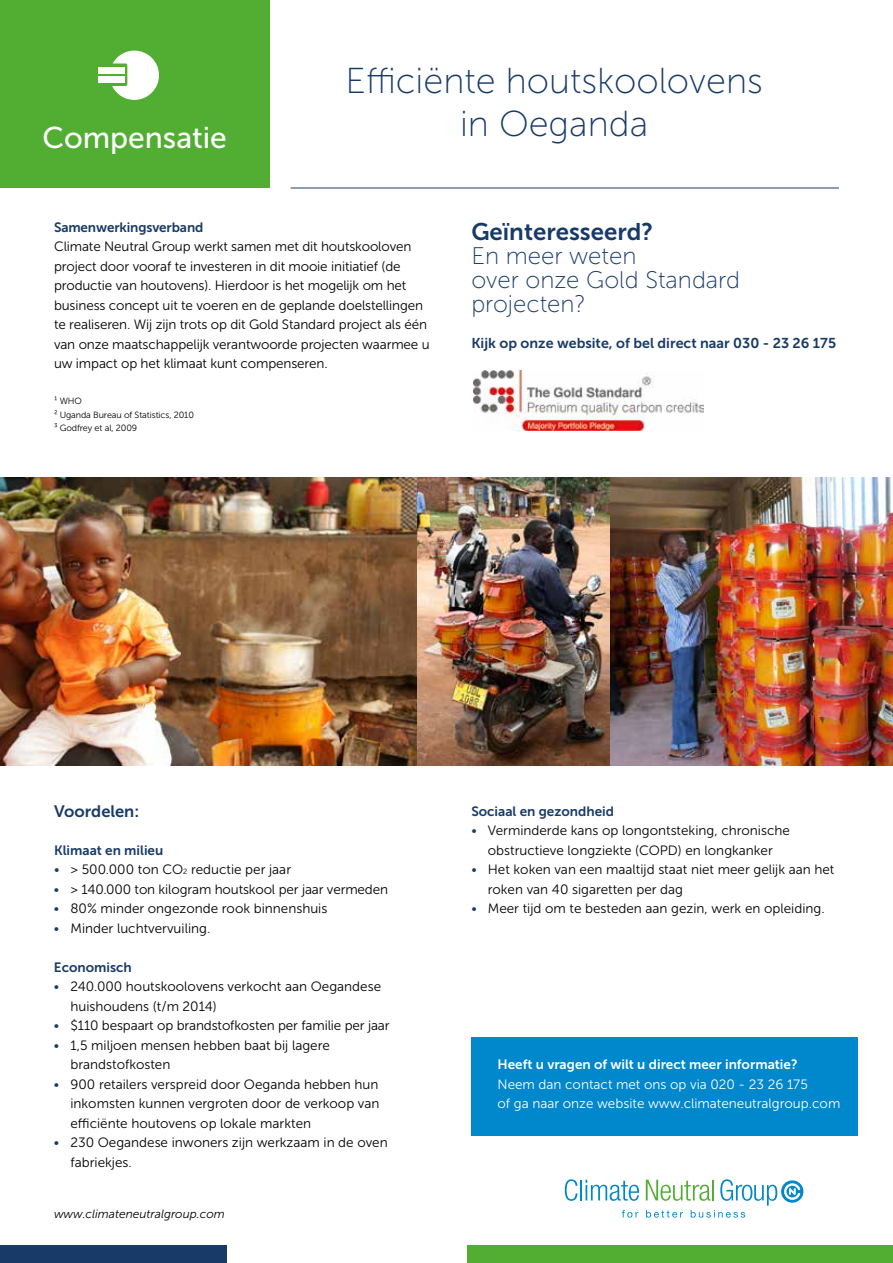
<style>
.page{position:relative;width:893px;height:1263px;background:#fff}
.page>*{position:absolute;margin:0;border:0;box-sizing:border-box;transform-origin:0 0}
.t1{font:36px/43.2px "Museo Sans 100";color:#183a68;text-align:center}
.t2{font:30px "Museo Sans 500";color:#fff}
.t3{font:24px/24px "Museo Sans 100";color:#183a68}
.t4{font:24px "Museo Sans 700";color:#183a68}
.t5{font:16.5px "Museo Sans 700";color:#183a68}
.t6{font:14.25px "Museo Sans 700";color:#183a68}
.t7{font:13.5px/19.5px "Museo Sans 300";letter-spacing:-.005em;color:#000}
.t8{font:13.5px/19.5px "Museo Sans 300";color:#fff}
.t9{font:13.5px "Museo Sans 700";color:#183a68}
.t10{font:13.5px "Museo Sans 700";color:#fff}
.t11{font:italic 12px "Museo Sans 300";color:#000}
.t12{font:9px/13.5px "Museo Sans 300";letter-spacing:-.01em;color:#000}
.s1{color:#183a68}
.s2{font-size:7.5px}
</style>
<div class="page">
<img style="left:0;top:477px;width:893px;height:289px">
<div style="left:471px;top:1037px;width:387px;height:99px;background:#0087cc"></div>
<hr style="left:291px;top:188px;width:548px;height:1px;background:#183a68">
<div style="left:0;top:0;width:269px;height:188px;background:#52ae32"></div>
<svg style="left:112px;top:51px;width:47px;height:49px"></svg>
<div style="left:98px;top:67px;width:26px;height:7px;background:#fff"></div>
<div style="left:98px;top:76px;width:26px;height:7px;background:#fff"></div>
<div style="left:0;top:1246px;width:227px;height:17px;background:#183a68"></div>
<div style="left:468px;top:1246px;width:425px;height:17px;background:#52ae32"></div>
<svg style="left:622px;top:1210px;width:16px;height:7px"></svg>
<svg style="left:565px;top:1179px;width:13px;height:22px"></svg>
<hr style="left:580px;top:1180px;width:2px;height:20px;background:#0087cc">
<svg style="left:586px;top:1180px;width:53px;height:21px"></svg>
<svg style="left:646px;top:1179px;width:157px;height:38px"></svg>
<img style="left:473px;top:371px;width:231px;height:59px">
<h2 class="t2" style="left:42px;top:121px;width:186px">Compensatie</h2>
<h1 class="t1" style="left:345px;top:59px;width:419px">Efficiënte houtskoolovens in Oeganda</h1>
<p class="t9" style="left:54px;top:220px;width:151px">Samenwerkingsverband</p>
<p class="t7" style="left:54px;top:237px;width:377px">Climate Neutral Group werkt samen met dit houtskooloven project door vooraf te investeren in dit mooie initiatief (de productie van houtovens). Hierdoor is het mogelijk om het business concept uit te voeren en de geplande doelstellingen te realiseren. Wij zijn trots op dit Gold Standard project als één van onze maatschappelijk verantwoorde projecten waarmee u uw impact op het klimaat kunt compenseren.</p>
<p class="t12" style="left:54px;top:395px;width:142px">¹ WHO<br>² Uganda Bureau of Statistics, 2010<br>³ Godfrey et al, 2009</p>
<h3 class="t4" style="left:471px;top:218px;width:183px">Geïnteresseerd?</h3>
<h3 class="t3" style="left:471px;top:244px;width:270px">En meer weten<br>over onze Gold Standard projecten?</h3>
<p class="t6" style="left:471px;top:335px;width:366px">Kijk op onze website, of bel direct naar 030 - 23 26 175</p>
<p class="t5" style="left:54px;top:802px;width:87px">Voordelen:</p>
<p class="t9" style="left:54px;top:842px;width:111px">Klimaat en milieu</p>
<p class="t7" style="left:54px;top:860px;width:239px"><span class="s1">•</span> &gt; 500.000 ton CO<span class="s2">2</span> reductie per jaar</p>
<p class="t7" style="left:54px;top:879px;width:336px"><span class="s1">•</span> &gt; 140.000 ton kilogram houtskool per jaar vermeden</p>
<p class="t7" style="left:54px;top:899px;width:275px"><span class="s1">•</span> 80% minder ongezonde rook binnenshuis</p>
<p class="t7" style="left:54px;top:918px;width:158px"><span class="s1">•</span> Minder luchtvervuiling.</p>
<p class="t9" style="left:54px;top:959px;width:79px">Economisch</p>
<p class="t7" style="left:70px;top:977px;width:312px;text-indent:-16px"><span class="s1">•</span> 240.000 houtskoolovens verkocht aan Oegandese huishoudens (t/m 2014)</p>
<p class="t7" style="left:54px;top:1016px;width:337px"><span class="s1">•</span> $110 bespaart op brandstofkosten per familie per jaar</p>
<p class="t7" style="left:70px;top:1035px;width:261px;text-indent:-16px"><span class="s1">•</span> 1,5 miljoen mensen hebben baat bij lagere brandstofkosten</p>
<p class="t7" style="left:70px;top:1074px;width:311px;text-align:justify;text-indent:-16px"><span class="s1">•</span> 900 retailers verspreid door Oeganda hebben hun inkomsten kunnen vergroten door de verkoop van efficiënte houtovens op lokale markten</p>
<p class="t7" style="left:70px;top:1133px;width:319px;text-indent:-16px"><span class="s1">•</span> 230 Oegandese inwoners zijn werkzaam in de oven fabriekjes.</p>
<p class="t11" style="left:54px;top:1207px;width:172px">www.climateneutralgroup.com</p>
<p class="t9" style="left:471px;top:803px;width:144px">Sociaal en gezondheid</p>
<p class="t7" style="left:471px;top:821px;width:320px;text-align:center"><span class="s1">•</span> Verminderde kans op longontsteking, chronische obstructieve longziekte (COPD) en longkanker</p>
<p class="t7" style="left:488px;top:860px;width:348px;text-indent:-16px"><span class="s1">•</span> Het koken van een maaltijd staat niet meer gelijk aan het roken van 40 sigaretten per dag</p>
<p class="t7" style="left:471px;top:899px;width:355px"><span class="s1">•</span> Meer tijd om te besteden aan gezin, werk en opleiding.</p>
<p class="t10" style="left:497px;top:1057px;width:302px">Heeft u vragen of wilt u direct meer informatie?</p>
<p class="t8" style="left:497px;top:1074px;width:344px">Neem dan contact met ons op via 020 - 23 26 175<br>of ga naar onze website www.climateneutralgroup.com</p>
</div>
